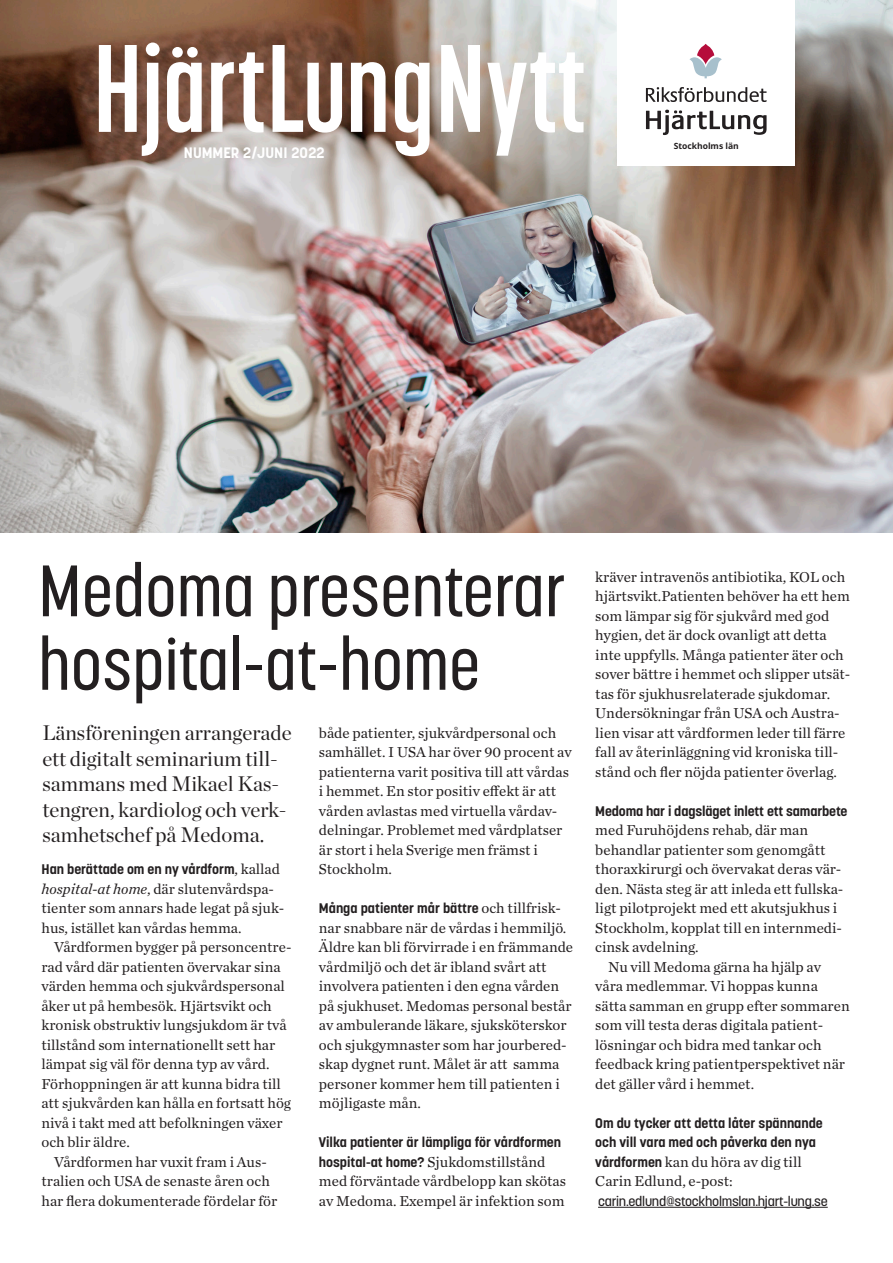
<style>
.page{position:relative;width:893px;height:1263px;background:#fff}
.page>*{position:absolute;margin:0;border:0;box-sizing:border-box;transform-origin:0 0}
.Rubrik_2{font:500 72px/73.5px "Korolev Condensed";color:#231f20}
.Ingress{font:21px/25.5px "Chronicle Display";color:#231f20}
.Brödtext{font:15px/19.5px "Chronicle Text G1";color:#231f20}
.Brödtext_indrag{font:15px/19.5px "Chronicle Text G1";color:#231f20}
.t1{font:700 15px "Korolev";color:#fff}
.Brödtext-2{font:700 13.8px/19.5px "Korolev";color:#231f20}
.Brödtext-3{font:500 13.5px "Korolev";letter-spacing:-.02em;color:#231f20}
.t2{font:700 8.55px "Open Sans";color:#231f20}
.s1{font-family:"Chronicle Text G1";font-weight:400;font-size:15px}
.s2{font-family:"Korolev";font-weight:700;font-size:13.8px}
.s3{font-style:italic}
</style>
<div class="page">
<img style="left:0;top:0;width:893px;height:532px">
<div style="left:618px;top:0;width:177px;height:166px;background:#fff"></div>
<svg style="left:646px;top:87px;width:121px;height:15px"></svg>
<svg style="left:646px;top:110px;width:121px;height:25px"></svg>
<svg style="left:689px;top:44px;width:33px;height:34px"></svg>
<svg style="left:99px;top:43px;width:484px;height:113px"></svg>
<hr style="left:598px;top:1207px;width:230px;height:1px;background:#231f20">
<p class="t1" style="left:184px;top:144px;width:142px">NUMMER 2/JUNI 2022</p>
<p class="t2" style="left:674px;top:140px;width:67px">Stockholms län</p>
<p class="Rubrik_2" style="left:38px;top:554px;width:529px">Medoma presenterar hospital-at-home</p>
<p class="Ingress" style="left:43px;top:719px;width:251px">Länsföreningen arrangerade ett digitalt seminarium till&shy;sammans med Mikael Kas&shy;tengren, kardiolog och verk&shy;samhetschef på Medoma.</p>
<p class="Brödtext_indrag" style="left:319px;top:722px;width:254px">både patienter, sjukvårdpersonal och samhället. I USA har över 90 procent av patienterna varit positiva till att vårdas i hemmet. En stor positiv effekt är att vården avlastas med virtuella vårdav&shy;delningar. Problemet med vårdplatser är stort i hela Sverige men främst i Stockholm.</p>
<p class="Brödtext-2" style="left:319px;top:899px;width:244px">Många patienter mår bättre <span class="s1">och tillfrisk-</span></p>
<p class="Brödtext" style="left:319px;top:917px;width:256px">nar snabbare när de vårdas i hemmiljö.<br>Äldre kan bli förvirrade i en främmande vårdmiljö och det är ibland svårt att involvera patienten i den egna vården på sjukhuset. Medomas personal består av ambulerande läkare, sjuksköterskor och sjukgymnaster som har jourbered&shy;skap dygnet runt. Målet är att samma personer kommer hem till patienten i möjligaste mån.</p>
<p class="Brödtext-2" style="left:319px;top:1133px;width:244px">Vilka patienter är lämpliga för vårdformen</p>
<p class="Brödtext" style="left:319px;top:1151px;width:249px"><span class="s2">hospital-at home?</span> Sjukdomstillstånd med förväntade vårdbelopp kan skötas av Medoma. Exempel är infektion som</p>
<p class="Brödtext-2" style="left:41px;top:860px;width:240px">Han berättade om en ny vårdform<span class="s1">, kallad</span></p>
<p class="Brödtext" style="left:41px;top:878px;width:244px"><span class="s3">hospital-at home</span>, där slutenvårdspa&shy;tienter som annars hade legat på sjuk&shy;hus, istället kan vårdas hemma.</p>
<p class="Brödtext_indrag" style="left:41px;top:937px;width:252px;text-indent:13px">Vårdformen bygger på personcentre&shy;rad vård där patienten övervakar sina värden hemma och sjukvårdspersonal åker ut på hembesök. Hjärtsvikt och kronisk obstruktiv lungsjukdom är två tillstånd som internationellt sett har lämpat sig väl för denna typ av vård.<br>Förhoppningen är att kunna bidra till att sjukvården kan hålla en fortsatt hög nivå i takt med att befolkningen växer och blir äldre.</p>
<p class="Brödtext_indrag" style="left:41px;top:1151px;width:237px;text-align:center">Vårdformen har vuxit fram i Aus&shy;tralien och USA de senaste åren och har flera dokumenterade fördelar för</p>
<p class="Brödtext" style="left:595px;top:566px;width:257px">kräver intravenös antibiotika, KOL och hjärtsvikt.Patienten behöver ha ett hem som lämpar sig för sjukvård med god hygien, det är dock ovanligt att detta inte uppfylls. Många patienter äter och sover bättre i hemmet och slipper utsät&shy;tas för sjukhusrelaterade sjukdomar.<br>Undersökningar från USA och Austra&shy;lien visar att vårdformen leder till färre fall av återinläggning vid kroniska till&shy;stånd och fler nöjda patienter överlag.</p>
<p class="Brödtext-2" style="left:595px;top:801px;width:254px">Medoma har i dagsläget inlett ett samarbete</p>
<p class="Brödtext" style="left:595px;top:820px;width:250px">med Furuhöjdens rehab, där man behandlar patienter som genomgått thoraxkirurgi och övervakat deras vär&shy;den. Nästa steg är att inleda ett fullska&shy;ligt pilotprojekt med ett akutsjukhus i Stockholm, kopplat till en internmedi&shy;cinsk avdelning.</p>
<p class="Brödtext_indrag" style="left:595px;top:956px;width:256px;text-indent:13px">Nu vill Medoma gärna ha hjälp av våra medlemmar. Vi hoppas kunna sätta samman en grupp efter sommaren som vill testa deras digitala patient&shy;lösningar och bidra med tankar och feedback kring patientperspektivet när det gäller vård i hemmet.</p>
<p class="Brödtext-2" style="left:595px;top:1113px;width:229px">Om du tycker att detta låter spännande och vill vara med och påverka den nya</p>
<p class="Brödtext" style="left:595px;top:1151px;width:208px"><span class="s2">vårdformen</span> kan du höra av dig till<br>Carin Edlund, e-post:</p>
<p class="Brödtext-3" style="left:598px;top:1192px;width:231px">carin.edlund@stockholmslan.hjart-lung.se</p>
</div>
